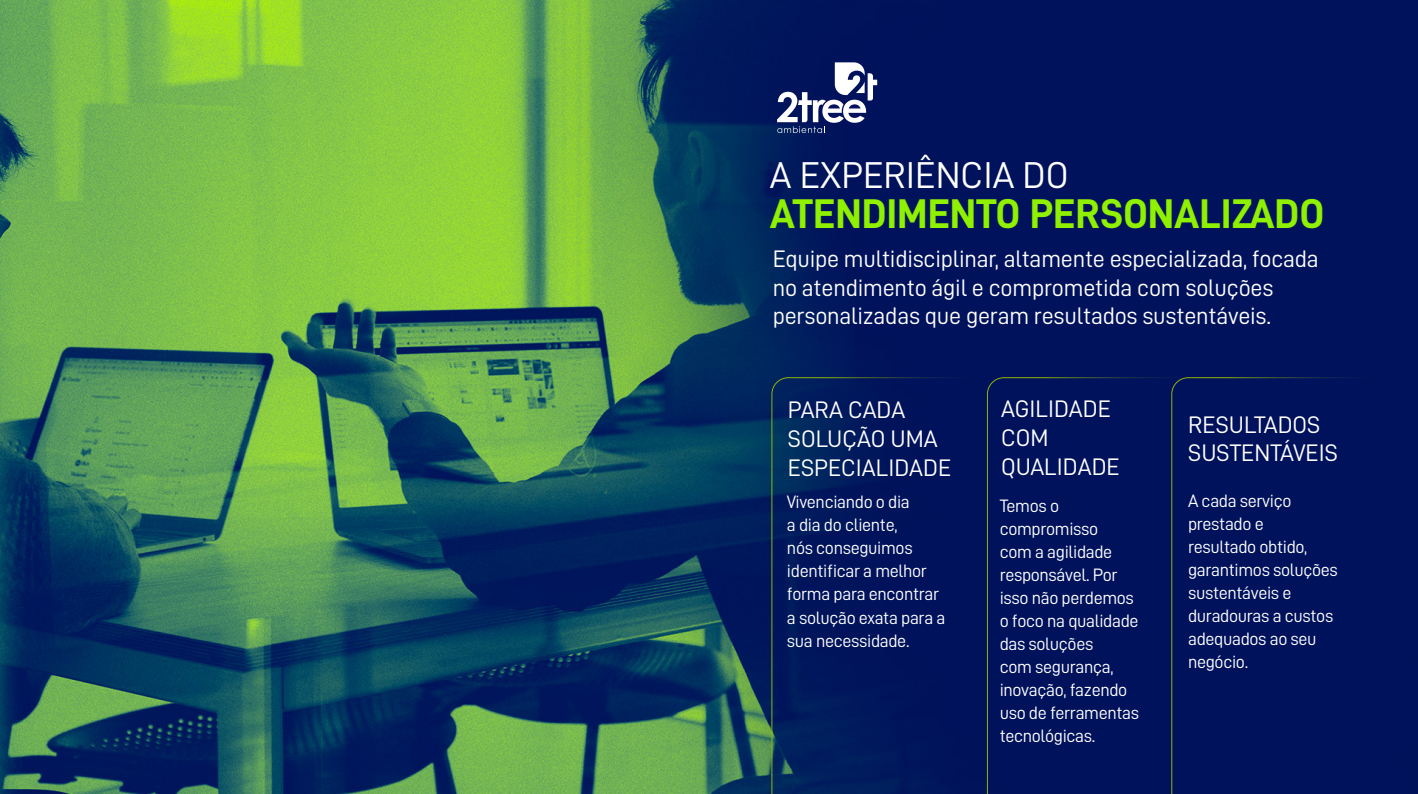
<style>
.page{position:relative;width:1418px;height:794px;background:#fff}
.page>*{position:absolute;margin:0;border:0;box-sizing:border-box;transform-origin:0 0}
.t1{font:41.6px "D DIN Bold";color:#8ff100}
.t2{font:37.4px "D DIN";color:#fff}
.t3{font:24px/28.8px "D DIN";letter-spacing:-.01em;color:#fff}
.t4{font:18px/23px "D DIN";letter-spacing:-.02em;color:#fff}
</style>
<div class="page">
<img style="left:0;top:0;width:1417px;height:794px">
<svg style="left:771px;top:377px;width:215px;height:417px;background:#01175b"></svg>
<div style="left:986px;top:377px;width:184px;height:417px;background:#00125c"></div>
<div style="left:1170px;top:377px;width:240px;height:417px;background:#00125c"></div>
<svg style="left:777px;top:62px;width:100px;height:71px"></svg>
<h2 class="t2" style="left:770px;top:154px;width:300px">A EXPERIÊNCIA DO</h2>
<h1 class="t1" style="left:770px;top:191px;width:556px">ATENDIMENTO PERSONALIZADO</h1>
<h3 class="t3" style="left:772px;top:244px;width:547px">Equipe multidisciplinar, altamente especializada, focada no atendimento ágil e comprometida com soluções personalizadas que geram resultados sustentáveis.</h3>
<h3 class="t3" style="left:788px;top:395px;width:165px">PARA CADA<br>SOLUÇÃO UMA<br>ESPECIALIDADE</h3>
<p class="t4" style="left:787px;top:490px;width:160px">Vivenciando o dia<br>a dia do cliente,<br>nós conseguimos identificar a melhor forma para encontrar a solução exata para a sua necessidade.</p>
<h3 class="t3" style="left:1001px;top:394px;width:120px">AGILIDADE<br>COM<br>QUALIDADE</h3>
<h3 class="t3" style="left:1188px;top:409px;width:151px">RESULTADOS<br>SUSTENTÁVEIS</h3>
<p class="t4" style="left:999px;top:494px;width:141px">Temos o compromisso<br>com a agilidade responsável. Por isso não perdemos o foco na qualidade das soluções<br>com segurança, inovação, fazendo uso de ferramentas tecnológicas.</p>
<p class="t4" style="left:1188px;top:489px;width:151px">A cada serviço prestado e<br>resultado obtido, garantimos soluções sustentáveis e duradouras a custos adequados ao seu negócio.</p>
</div>
